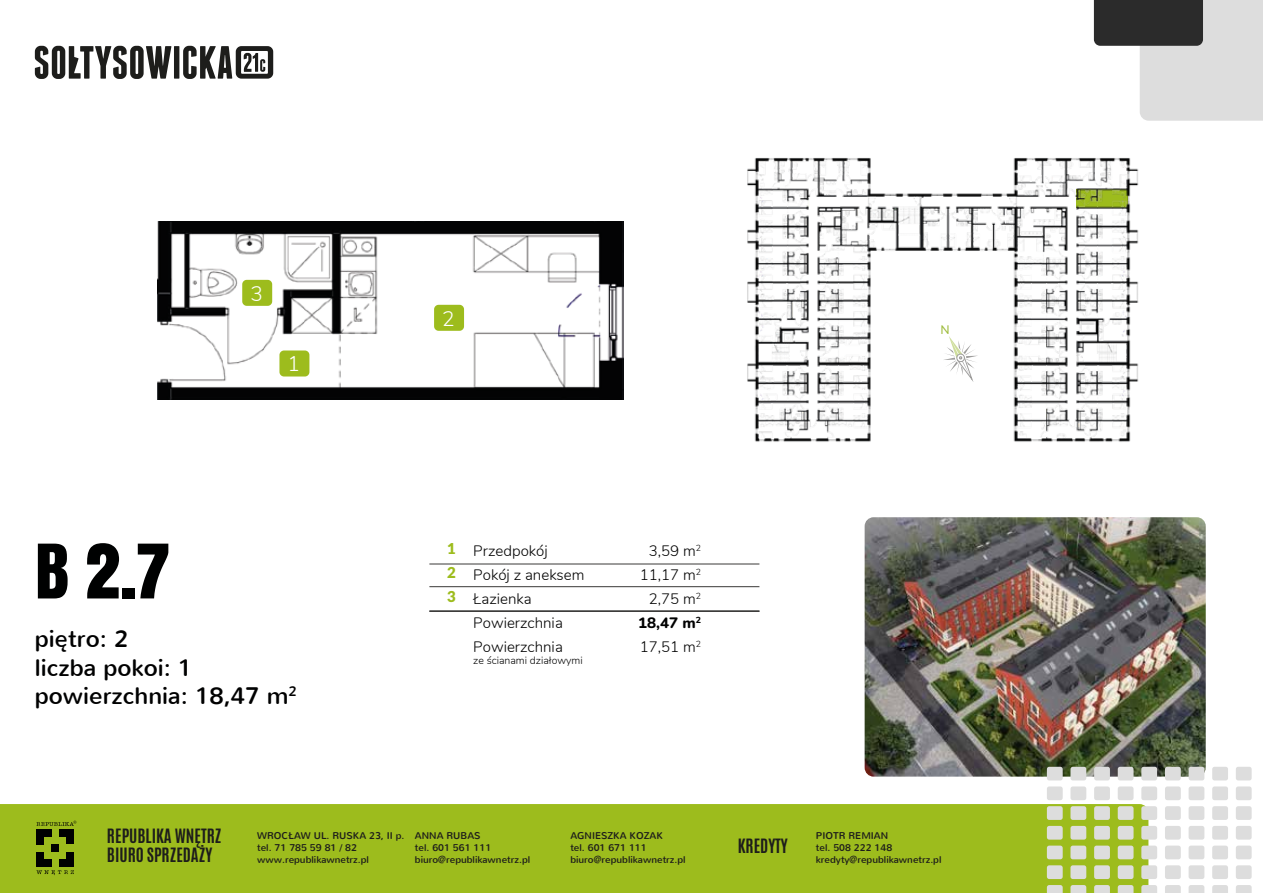
<style>
.page{position:relative;width:1263px;height:893px;background:#fff}
.page>*{position:absolute;margin:0;border:0;box-sizing:border-box;transform-origin:0 0}
.t1{font:70.5px "Anton";color:#000101}
.t2{font:23.85px/28.7px "Nunito";color:#000101}
.t3{font:300 20.85px "Nunito";color:#fff}
.t4{font:700 16.5px/19.8px "Antonio";color:#1d1d1b}
.t5{font:300 15px/24px "Nunito";color:#000101}
.t6{font:900 15px/24px "Lato";color:#9dbc1d;text-align:justify}
.t7{font:12.15px "Lato";color:#9dbb3a}
.t8{font:300 10.5px "Nunito";color:#000101}
.t9{font:9.75px/11.7px "Nunito";color:#1d1d1b}
.s1{font-weight:600}
.s2{font-weight:800}
</style>
<div class="page">
<img style="left:158px;top:221px;width:466px;height:178px">
<img style="left:747px;top:158px;width:392px;height:372px">
<img style="left:865px;top:517px;width:341px;height:260px">
<svg style="left:1094px;top:0;width:169px;height:121px"></svg>
<div style="left:0;top:804px;width:1148px;height:89px;background:#9dbc1d"></div>
<svg style="left:36px;top:870px;width:38px;height:5px"></svg>
<div style="left:37px;top:829px;width:7px;height:7px;background:#000101"></div>
<div style="left:44px;top:829px;width:7px;height:7px;background:#000101"></div>
<div style="left:59px;top:829px;width:7px;height:7px;background:#000101"></div>
<div style="left:67px;top:829px;width:7px;height:7px;background:#000101"></div>
<div style="left:67px;top:837px;width:7px;height:7px;background:#000101"></div>
<div style="left:37px;top:837px;width:7px;height:7px;background:#000101"></div>
<div style="left:52px;top:845px;width:7px;height:7px;background:#000101"></div>
<div style="left:37px;top:860px;width:7px;height:7px;background:#000101"></div>
<div style="left:44px;top:860px;width:7px;height:7px;background:#000101"></div>
<div style="left:37px;top:852px;width:7px;height:7px;background:#000101"></div>
<div style="left:59px;top:860px;width:7px;height:7px;background:#000101"></div>
<div style="left:67px;top:860px;width:7px;height:7px;background:#000101"></div>
<div style="left:67px;top:852px;width:7px;height:7px;background:#000101"></div>
<svg style="left:36px;top:821px;width:40px;height:5px"></svg>
<svg style="left:943px;top:333px;width:35px;height:50px"></svg>
<hr style="left:429px;top:586px;width:330px;height:1px;background:#3a3938">
<hr style="left:429px;top:564px;width:330px;height:1px;background:#3a3938">
<hr style="left:429px;top:610px;width:330px;height:2px;background:#3a3938">
<svg style="left:35px;top:46px;width:136px;height:33px"></svg>
<div style="left:174px;top:46px;width:5px;height:33px;background:#1d1d1b"></div>
<svg style="left:183px;top:46px;width:90px;height:33px"></svg>
<svg style="left:1047px;top:767px;width:16px;height:13px"></svg>
<svg style="left:1070px;top:767px;width:16px;height:13px"></svg>
<svg style="left:1094px;top:767px;width:16px;height:13px"></svg>
<svg style="left:1118px;top:767px;width:15px;height:13px"></svg>
<svg style="left:1141px;top:767px;width:16px;height:13px"></svg>
<svg style="left:1165px;top:767px;width:16px;height:13px"></svg>
<svg style="left:1188px;top:767px;width:16px;height:13px"></svg>
<svg style="left:1212px;top:767px;width:16px;height:13px"></svg>
<svg style="left:1236px;top:767px;width:16px;height:13px"></svg>
<svg style="left:1047px;top:786px;width:16px;height:14px"></svg>
<svg style="left:1070px;top:786px;width:16px;height:14px"></svg>
<svg style="left:1094px;top:786px;width:16px;height:14px"></svg>
<svg style="left:1118px;top:786px;width:15px;height:14px"></svg>
<svg style="left:1141px;top:786px;width:16px;height:14px"></svg>
<svg style="left:1165px;top:786px;width:16px;height:14px"></svg>
<svg style="left:1188px;top:786px;width:16px;height:14px"></svg>
<svg style="left:1212px;top:786px;width:16px;height:14px"></svg>
<svg style="left:1236px;top:786px;width:16px;height:14px"></svg>
<svg style="left:1047px;top:806px;width:16px;height:14px"></svg>
<svg style="left:1070px;top:806px;width:16px;height:14px"></svg>
<svg style="left:1094px;top:806px;width:16px;height:14px"></svg>
<svg style="left:1118px;top:806px;width:15px;height:14px"></svg>
<svg style="left:1141px;top:806px;width:16px;height:14px"></svg>
<svg style="left:1165px;top:806px;width:16px;height:14px"></svg>
<svg style="left:1188px;top:806px;width:16px;height:14px"></svg>
<svg style="left:1212px;top:806px;width:16px;height:14px"></svg>
<svg style="left:1236px;top:806px;width:16px;height:14px"></svg>
<svg style="left:1047px;top:826px;width:16px;height:14px"></svg>
<svg style="left:1070px;top:826px;width:16px;height:14px"></svg>
<svg style="left:1094px;top:826px;width:16px;height:14px"></svg>
<svg style="left:1118px;top:826px;width:15px;height:14px"></svg>
<svg style="left:1141px;top:826px;width:16px;height:14px"></svg>
<svg style="left:1165px;top:826px;width:16px;height:14px"></svg>
<svg style="left:1188px;top:826px;width:16px;height:14px"></svg>
<svg style="left:1212px;top:826px;width:16px;height:14px"></svg>
<svg style="left:1236px;top:826px;width:16px;height:14px"></svg>
<svg style="left:1047px;top:846px;width:16px;height:13px"></svg>
<svg style="left:1070px;top:846px;width:16px;height:13px"></svg>
<svg style="left:1094px;top:846px;width:16px;height:13px"></svg>
<svg style="left:1118px;top:846px;width:15px;height:13px"></svg>
<svg style="left:1141px;top:846px;width:16px;height:13px"></svg>
<svg style="left:1165px;top:846px;width:16px;height:13px"></svg>
<svg style="left:1188px;top:846px;width:16px;height:13px"></svg>
<svg style="left:1212px;top:846px;width:16px;height:13px"></svg>
<svg style="left:1236px;top:846px;width:16px;height:13px"></svg>
<svg style="left:1047px;top:865px;width:16px;height:14px"></svg>
<svg style="left:1070px;top:865px;width:16px;height:14px"></svg>
<svg style="left:1094px;top:865px;width:16px;height:14px"></svg>
<svg style="left:1118px;top:865px;width:15px;height:14px"></svg>
<svg style="left:1141px;top:865px;width:16px;height:14px"></svg>
<svg style="left:1165px;top:865px;width:16px;height:14px"></svg>
<svg style="left:1188px;top:865px;width:16px;height:14px"></svg>
<svg style="left:1212px;top:865px;width:16px;height:14px"></svg>
<svg style="left:1236px;top:865px;width:16px;height:14px"></svg>
<svg style="left:1047px;top:885px;width:16px;height:8px"></svg>
<svg style="left:1070px;top:885px;width:16px;height:8px"></svg>
<svg style="left:1094px;top:885px;width:16px;height:8px"></svg>
<svg style="left:1118px;top:885px;width:15px;height:8px"></svg>
<svg style="left:1141px;top:885px;width:16px;height:8px"></svg>
<svg style="left:1165px;top:885px;width:16px;height:8px"></svg>
<svg style="left:1188px;top:885px;width:16px;height:8px"></svg>
<svg style="left:1212px;top:885px;width:16px;height:8px"></svg>
<svg style="left:1236px;top:885px;width:16px;height:8px"></svg>
<svg style="left:279px;top:350px;width:30px;height:26px"></svg>
<svg style="left:434px;top:305px;width:30px;height:26px"></svg>
<svg style="left:242px;top:280px;width:30px;height:26px"></svg>
<h3 class="t3" style="left:250px;top:278px;width:14px">3</h3>
<h3 class="t3" style="left:288px;top:349px;width:14px">1</h3>
<h1 class="t1" style="left:35px;top:516px;width:135px">B 2.7</h1>
<h2 class="t2" style="left:35px;top:625px;width:264px">pi<span class="s1">ę</span>tro: 2<br>liczba pokoi: 1 powierzchnia: 18,47 m<sup>2</sup></h2>
<h3 class="t3" style="left:442px;top:303px;width:14px">2</h3>
<h3 class="t6" style="left:447px;top:536px;width:10px">1<br>2<br>3</h3>
<h3 class="t5" style="left:638px;top:538px;width:64px;text-align:right">3,59 m<sup>2<br></sup>11,17 m<sup>2<br></sup>2,75 m<sup>2<br></sup><span class="s2">18,47 m</span><sup>2<br></sup>17,51 m<sup>2</sup></h3>
<h3 class="t5" style="left:473px;top:538px;width:113px">Przedpokój<br>Pokój z aneksem<br>Łazienka<br>Powierzchnia<br>Powierzchnia</h3>
<p class="t8" style="left:473px;top:652px;width:111px">ze ścianami działowymi</p>
<p class="t7" style="left:940px;top:321px;width:11px">N</p>
<h3 class="t4" style="left:107px;top:826px;width:116px">REPUBLIKA WNĘTRZ<br>BIURO SPRZEDAŻY</h3>
<p class="t9" style="left:257px;top:830px;width:149px">WROCŁAW UL. RUSKA 23, II p. tel. 71 785 59 81 / 82 www.republikawnetrz.pl</p>
<p class="t9" style="left:570px;top:830px;width:117px">AGNIESZKA KOZAK<br>tel. 601 671 111 biuro@republikawnetrz.pl</p>
<p class="t9" style="left:415px;top:830px;width:117px">ANNA RUBAS<br>tel. 601 561 111 biuro@republikawnetrz.pl</p>
<p class="t9" style="left:816px;top:830px;width:127px">PIOTR REMIAN<br>tel. 508 222 148 kredyty@republikawnetrz.pl</p>
<h3 class="t4" style="left:738px;top:836px;width:52px">KREDYTY</h3>
</div>
